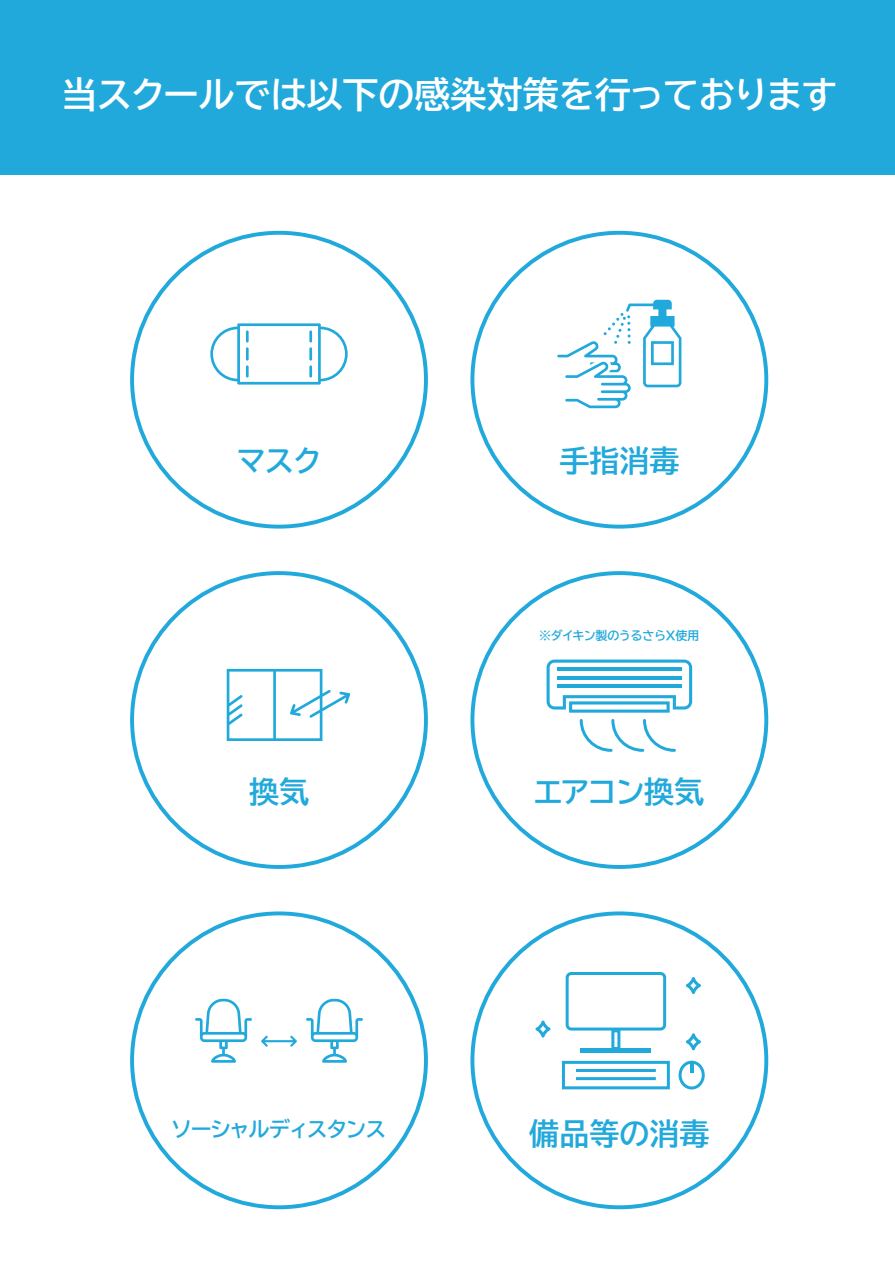
<style>
.page{position:relative;width:895px;height:1263px;background:#fff}
.page>*{position:absolute;margin:0;border:0;box-sizing:border-box;transform-origin:0 0}
.t1{font:700 36px "TBUD Go Std";color:#fff}
.t2{font:700 30px "TBUD Go Std";color:#22a9dc}
.t3{font:700 21px "TBUD Go Std";letter-spacing:-.075em;color:#22a9dc}
.t4{font:700 12px "TBUD Go Std";letter-spacing:-.035em;color:#22a9dc}
</style>
<div class="page">
<div style="left:0;top:0;width:894px;height:175px;background:#22a9dc"></div>
<svg style="left:130px;top:231px;width:298px;height:297px"></svg>
<svg style="left:470px;top:231px;width:298px;height:297px"></svg>
<svg style="left:130px;top:571px;width:298px;height:298px"></svg>
<svg style="left:470px;top:571px;width:298px;height:298px"></svg>
<svg style="left:130px;top:911px;width:298px;height:298px"></svg>
<svg style="left:470px;top:911px;width:298px;height:298px"></svg>
<svg style="left:210px;top:323px;width:137px;height:61px"></svg>
<svg style="left:557px;top:300px;width:124px;height:108px"></svg>
<svg style="left:227px;top:669px;width:123px;height:72px"></svg>
<svg style="left:195px;top:998px;width:57px;height:64px"></svg>
<svg style="left:261px;top:1035px;width:36px;height:11px"></svg>
<svg style="left:306px;top:998px;width:57px;height:64px"></svg>
<svg style="left:546px;top:659px;width:146px;height:94px"></svg>
<svg style="left:686px;top:1033px;width:15px;height:17px"></svg>
<svg style="left:535px;top:1020px;width:15px;height:17px"></svg>
<svg style="left:686px;top:977px;width:15px;height:17px"></svg>
<div style="left:565px;top:972px;width:101px;height:58px;border:3px solid #22a9dc;border-radius:4px"></div>
<div style="left:611px;top:1029px;width:9px;height:20px;border:3px solid #22a9dc"></div>
<div style="left:580px;top:1048px;width:71px;height:5px;background:#22a9dc"></div>
<div style="left:562px;top:1060px;width:107px;height:29px;border:3px solid #22a9dc"></div>
<hr style="left:576px;top:1077px;width:79px;height:3px;background:#22a9dc">
<hr style="left:576px;top:1068px;width:79px;height:3px;background:#22a9dc">
<div style="left:678px;top:1060px;width:26px;height:29px;border:3px solid #22a9dc;border-radius:50%"></div>
<svg style="left:689px;top:1062px;width:4px;height:10px"></svg>
<p class="t1" style="left:62px;top:65px;width:777px">当スクールでは以下の感染対策を行っております</p>
<p class="t2" style="left:236px;top:436px;width:88px">マスク</p>
<p class="t2" style="left:559px;top:436px;width:121px">手指消毒</p>
<p class="t4" style="left:539px;top:625px;width:162px">※ダイキン製のうるさらX使用</p>
<p class="t2" style="left:249px;top:766px;width:61px">換気</p>
<p class="t2" style="left:533px;top:766px;width:172px">エアコン換気</p>
<p class="t3" style="left:171px;top:1111px;width:217px">ソーシャルディスタンス</p>
<p class="t2" style="left:529px;top:1108px;width:181px">備品等の消毒</p>
</div>
